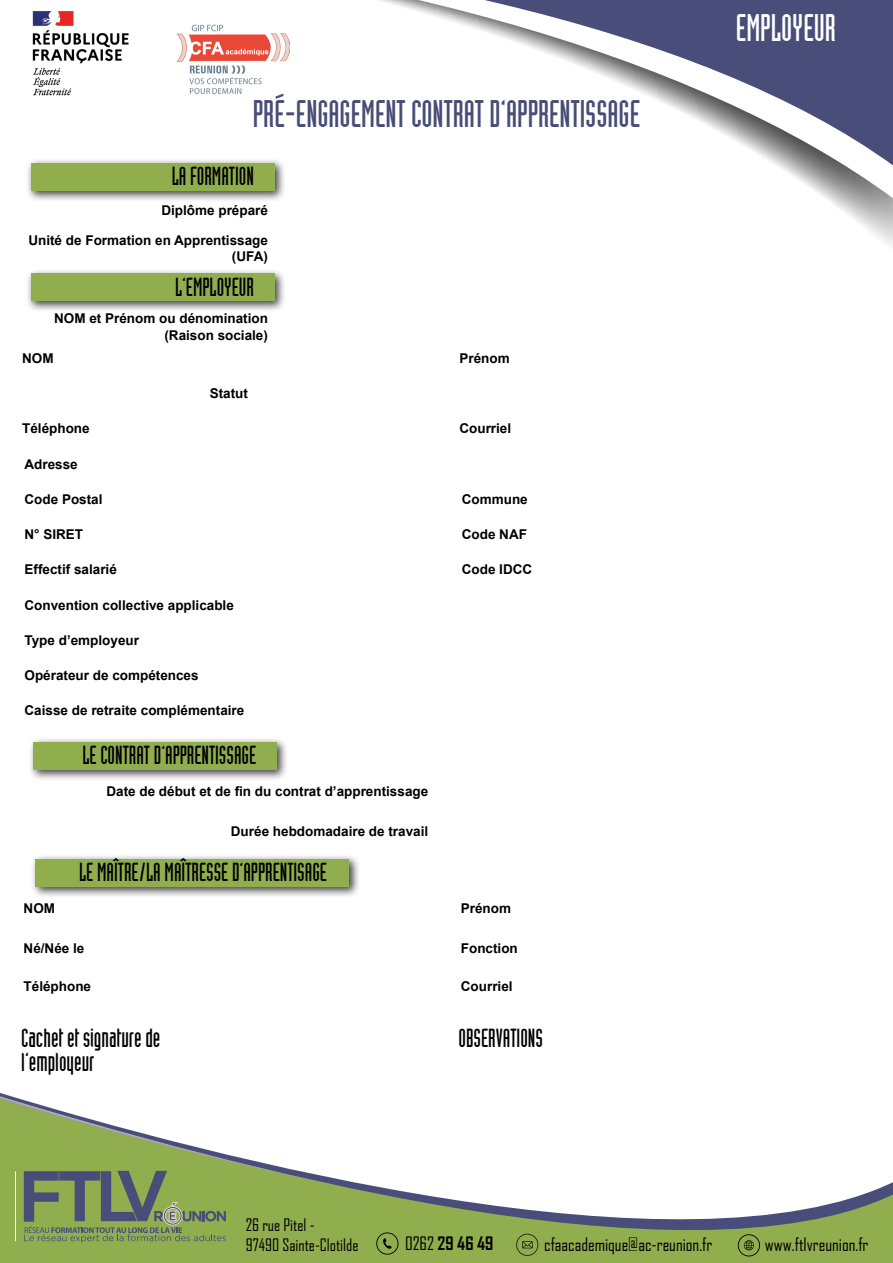
<style>
.page{position:relative;width:893px;height:1263px;background:#fff}
.page>*{position:absolute;margin:0;border:0;box-sizing:border-box;transform-origin:0 0}
.t1{font:37.5px "Industria Solid";color:#474d76}
.t2{font:37.5px "Industria Solid";color:#fff}
.t3{font:25.5px/24px "Industria Solid";color:#000}
.t4{font:17.7px "Agency FB";color:#000}
.t5{font:700 17.7px "Agency FB";color:#000}
.t6{font:16.5px/19.8px "Agency FB";color:#000}
.t7{font:700 13.5px/16.2px "Arial";color:#000;text-align:right}
.s1{font-weight:400}
</style>
<div class="page">
<img style="left:32px;top:11px;width:6px;height:85px">
<svg style="left:0;top:1093px;width:893px;height:170px"></svg>
<svg style="left:38px;top:0;width:855px;height:227px"></svg>
<svg style="left:24px;top:1171px;width:202px;height:72px;background:#7a8f5e"></svg>
<hr style="left:15px;top:1171px;width:1px;height:70px;background:#fff">
<svg style="left:376px;top:1232px;width:22px;height:22px"></svg>
<svg style="left:738px;top:1234px;width:22px;height:22px"></svg>
<svg style="left:516px;top:1234px;width:22px;height:22px"></svg>
<div style="left:25px;top:158px;width:261px;height:44px;background:#000;opacity:.75"></div>
<div style="left:31px;top:163px;width:243px;height:28px;background:#91ae4f"></div>
<div style="left:25px;top:268px;width:261px;height:44px;background:#000;opacity:.75"></div>
<div style="left:31px;top:273px;width:243px;height:28px;background:#91ae4f"></div>
<div style="left:28px;top:737px;width:260px;height:44px;background:#000;opacity:.75"></div>
<div style="left:33px;top:742px;width:244px;height:28px;background:#91ae4f"></div>
<div style="left:30px;top:854px;width:330px;height:44px;background:#000;opacity:.75"></div>
<div style="left:35px;top:859px;width:314px;height:28px;background:#91ae4f"></div>
<h1 class="t1" style="left:253px;top:93px;width:389px">PRÉ-ENGAGEMENT CONTRAT D’APPRENTISSAGE</h1>
<h2 class="t3" style="left:172px;top:164px;width:84px">LA FORMATION</h2>
<p class="t7" style="left:161px;top:203px;width:108px">Diplôme préparé</p>
<p class="t7" style="left:28px;top:233px;width:241px">Unité de Formation en Apprentissage (UFA)</p>
<h2 class="t3" style="left:175px;top:274px;width:80px">L’EMPLOYEUR</h2>
<p class="t7" style="left:54px;top:311px;width:215px">NOM et Prénom ou dénomination (Raison sociale)</p>
<p class="t7" style="left:22px;top:350px;width:33px">NOM</p>
<p class="t7" style="left:459px;top:350px;width:52px">Prénom</p>
<p class="t7" style="left:210px;top:386px;width:40px">Statut</p>
<p class="t7" style="left:22px;top:421px;width:69px">Téléphone</p>
<p class="t7" style="left:459px;top:421px;width:53px">Courriel</p>
<p class="t7" style="left:25px;top:456px;width:55px">Adresse</p>
<p class="t7" style="left:25px;top:491px;width:80px">Code Postal</p>
<p class="t7" style="left:462px;top:491px;width:68px">Commune</p>
<p class="t7" style="left:25px;top:527px;width:60px">N° SIRET</p>
<p class="t7" style="left:462px;top:527px;width:67px">Code NAF</p>
<p class="t7" style="left:25px;top:562px;width:94px">Effectif salarié</p>
<p class="t7" style="left:462px;top:562px;width:72px">Code IDCC</p>
<p class="t7" style="left:25px;top:597px;width:211px">Convention collective applicable</p>
<p class="t7" style="left:25px;top:632px;width:116px">Type d’employeur</p>
<p class="t7" style="left:25px;top:668px;width:176px">Opérateur de compétences</p>
<p class="t7" style="left:25px;top:703px;width:221px">Caisse de retraite complémentaire</p>
<h2 class="t3" style="left:83px;top:743px;width:175px">LE CONTRAT D’APPRENTISSAGE</h2>
<p class="t7" style="left:106px;top:784px;width:323px">Date de début et de fin du contrat d’apprentissage</p>
<p class="t7" style="left:231px;top:823px;width:199px">Durée hebdomadaire de travail</p>
<h2 class="t3" style="left:79px;top:860px;width:249px">LE MAÎTRE/LA MAÎTRESSE D’APPRENTISAGE</h2>
<p class="t7" style="left:24px;top:901px;width:33px">NOM</p>
<p class="t7" style="left:461px;top:901px;width:52px">Prénom</p>
<p class="t7" style="left:24px;top:940px;width:62px">Né/Née le</p>
<p class="t7" style="left:461px;top:940px;width:58px">Fonction</p>
<p class="t7" style="left:24px;top:978px;width:69px">Téléphone</p>
<p class="t7" style="left:461px;top:978px;width:53px">Courriel</p>
<h2 class="t3" style="left:21px;top:1026px;width:141px">Cachet et signature de l’employeur</h2>
<h2 class="t3" style="left:459px;top:1026px;width:86px">OBSERVATIONS</h2>
<h1 class="t2" style="left:736px;top:7px;width:101px">EMPLOYEUR</h1>
<p class="t6" style="left:246px;top:1215px;width:114px">26 rue Pitel -<br>97490 Sainte-Clotilde</p>
<h3 class="t5" style="left:405px;top:1232px;width:90px"><span class="s1">0262</span> 29 46 49</h3>
<h3 class="t4" style="left:765px;top:1233px;width:105px">www.ftlvreunion.fr</h3>
<h3 class="t4" style="left:544px;top:1233px;width:170px">cfaacademique@ac-reunion.fr</h3>
</div>
